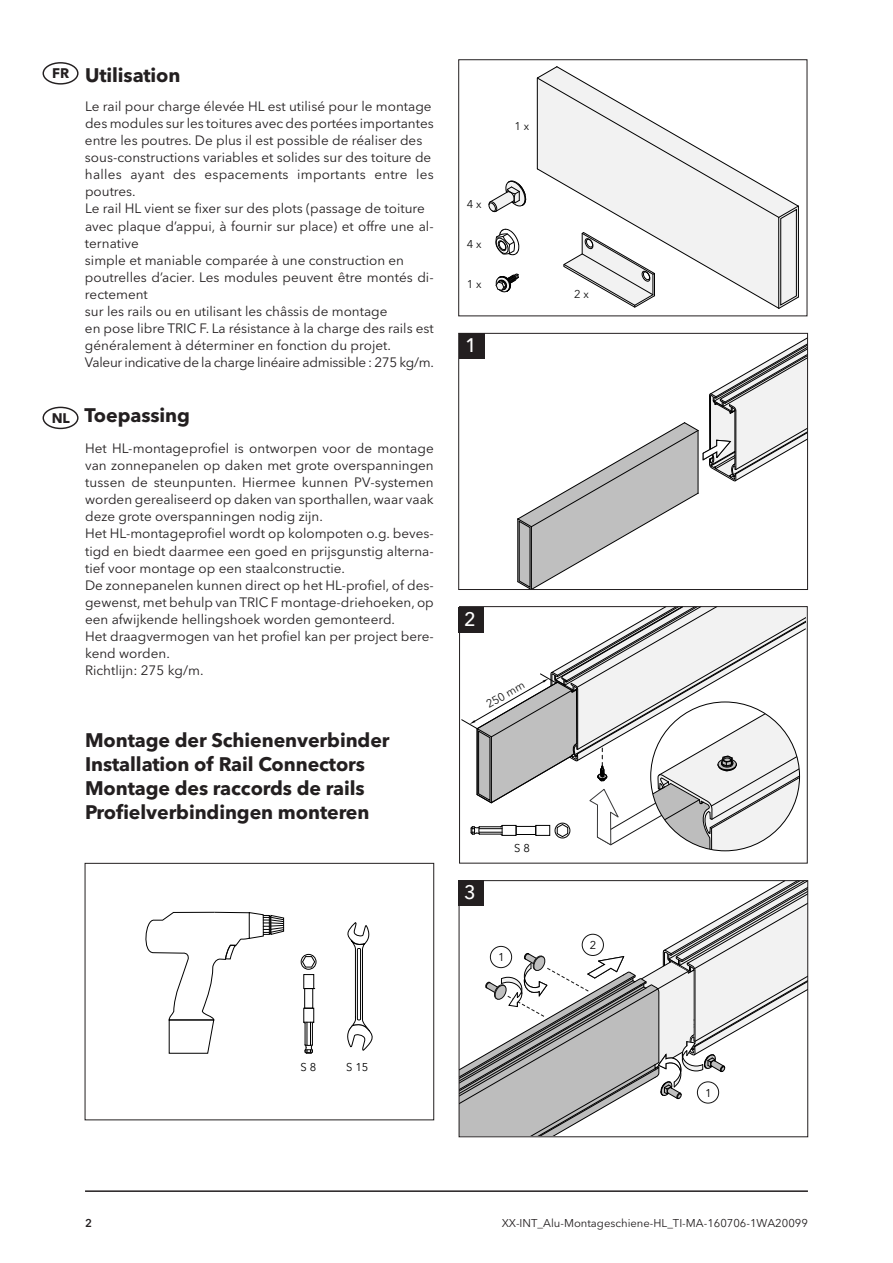
<style>
.page{position:relative;width:893px;height:1263px;background:#fff}
.page>*{position:absolute;margin:0;border:0;box-sizing:border-box;transform-origin:0 0}
.t1{font:700 19.5px/24px "Avenir Next LT Pro";letter-spacing:-.005em;color:#231f20}
.t2{font:500 19.5px "Avenir Next LT Pro";color:#fff}
.t3{font:700 13.8px "Avenir Next LT Pro";color:#231f20}
.t4{font:13.5px/17.1px "Avenir Next LT Pro";color:#231f20}
.t5{font:11.25px "Avenir Next LT Pro";color:#231f20}
.t6{font:11.25px "Avenir Next LT Pro";color:#141414}
.t7{font:11.25px "Avenir Next LT Pro";color:#000}
.t8{font:600 11.25px "Avenir Next LT Pro";color:#231f20}
</style>
<div class="page">
<hr style="left:85px;top:1190px;width:723px;height:2px;background:#231f20">
<svg style="left:488px;top:180px;width:39px;height:32px"></svg>
<svg style="left:495px;top:273px;width:24px;height:19px"></svg>
<svg style="left:496px;top:228px;width:23px;height:27px"></svg>
<svg style="left:536px;top:66px;width:263px;height:243px"></svg>
<svg style="left:518px;top:338px;width:288px;height:250px"></svg>
<div style="left:458px;top:333px;width:350px;height:257px;border:1px solid #231f20"></div>
<svg style="left:461px;top:608px;width:344px;height:243px"></svg>
<div style="left:459px;top:606px;width:348px;height:257px;border:1px solid #231f20"></div>
<svg style="left:461px;top:882px;width:345px;height:253px"></svg>
<div style="left:697px;top:1082px;width:22px;height:21px;background:#fff;border-radius:50%"></div>
<div style="left:697px;top:1082px;width:22px;height:21px;border:1px solid #141414;border-radius:50%"></div>
<div style="left:582px;top:934px;width:21px;height:21px;background:#fff;border-radius:50%"></div>
<div style="left:582px;top:934px;width:22px;height:22px;border:1px solid #141414;border-radius:50%"></div>
<div style="left:490px;top:946px;width:22px;height:22px;background:#fff;border-radius:50%"></div>
<div style="left:490px;top:946px;width:22px;height:22px;border:1px solid #141414;border-radius:50%"></div>
<div style="left:459px;top:880px;width:349px;height:257px;border:1px solid #231f20"></div>
<div style="left:43px;top:62px;width:36px;height:23px;border:1px solid #231f20;border-radius:50%"></div>
<div style="left:43px;top:407px;width:36px;height:22px;border:1px solid #231f20;border-radius:50%"></div>
<div style="left:459px;top:333px;width:26px;height:26px;background:#231f20"></div>
<div style="left:458px;top:607px;width:26px;height:25px;background:#231f20"></div>
<div style="left:458px;top:880px;width:26px;height:26px;background:#231f20"></div>
<svg style="left:145px;top:911px;width:139px;height:143px"></svg>
<svg style="left:301px;top:922px;width:72px;height:132px"></svg>
<div style="left:357px;top:948px;width:4px;height:72px;border:1px solid #000"></div>
<div style="left:85px;top:863px;width:349px;height:257px;border:1px solid #231f20"></div>
<p class="t3" style="left:52px;top:65px;width:19px">FR</p>
<p class="t3" style="left:52px;top:410px;width:20px">NL</p>
<h1 class="t1" style="left:85px;top:63px;width:97px">Utilisation</h1>
<p class="t4" style="left:85px;top:98px;width:351px">Le rail pour charge élevée HL est utilisé pour le montage des modules sur les toitures avec des portées importantes entre les poutres. De plus il est possible de réaliser des sous-constructions variables et solides sur des toiture de halles ayant des espacements importants entre les poutres.<br>Le rail HL vient se fixer sur des plots (passage de toiture avec plaque d’appui, à fournir sur place) et offre une al&shy;ternative<br>simple et maniable comparée à une construction en poutrelles d’acier. Les modules peuvent être montés di&shy;rectement<br>sur les rails ou en utilisant les châssis de montage<br>en pose libre TRIC F. La résistance à la charge des rails est généralement à déterminer en fonction du projet.<br>Valeur indicative de la charge linéaire admissible : 275 kg/m.</p>
<h1 class="t1" style="left:85px;top:403px;width:107px">Toepassing</h1>
<p class="t4" style="left:85px;top:440px;width:350px">Het HL-montageprofiel is ontworpen voor de montage van zonnepanelen op daken met grote overspanningen tussen de steunpunten. Hiermee kunnen PV-systemen worden gerealiseerd op daken van sporthallen, waar vaak deze grote overspanningen nodig zijn.<br>Het HL-montageprofiel wordt op kolompoten o.g. beves&shy;tigd en biedt daarmee een goed en prijsgunstig alterna&shy;tief voor montage op een staalconstructie.<br>De zonnepanelen kunnen direct op het HL-profiel, of des&shy;gewenst, met behulp van TRIC F montage-driehoeken, op een afwijkende hellingshoek worden gemonteerd.<br>Het draagvermogen van het profiel kan per project bere&shy;kend worden.<br>Richtlijn: 275 kg/m.</p>
<h1 class="t1" style="left:85px;top:728px;width:306px">Montage der Schienenverbinder<br>Installation of Rail Connectors<br>Montage des raccords de rails<br>Profielverbindingen monteren</h1>
<p class="t6" style="left:467px;top:200px;width:16px">4 x</p>
<p class="t6" style="left:467px;top:240px;width:16px">4 x</p>
<p class="t6" style="left:467px;top:280px;width:16px">1 x</p>
<h1 class="t2" style="left:465px;top:334px;width:13px">1</h1>
<p class="t6" style="left:514px;top:122px;width:16px">1 x</p>
<h1 class="t2" style="left:464px;top:607px;width:13px">2</h1>
<p class="t6" style="left:485px;top:701px;width:44px;rotate:-30deg">250 mm</p>
<h1 class="t2" style="left:464px;top:881px;width:13px">3</h1>
<p class="t7" style="left:514px;top:844px;width:17px">S 8</p>
<p class="t7" style="left:498px;top:953px;width:8px">1</p>
<p class="t7" style="left:300px;top:1063px;width:17px">S 8</p>
<p class="t7" style="left:346px;top:1063px;width:24px">S 15</p>
<p class="t6" style="left:574px;top:290px;width:16px">2 x</p>
<p class="t7" style="left:590px;top:941px;width:8px">2</p>
<p class="t7" style="left:705px;top:1089px;width:8px">1</p>
<p class="t8" style="left:85px;top:1217px;width:8px">2</p>
<p class="t5" style="left:502px;top:1217px;width:308px">XX-INT_Alu-Montageschiene-HL_TI-MA-160706-1WA20099</p>
</div>
